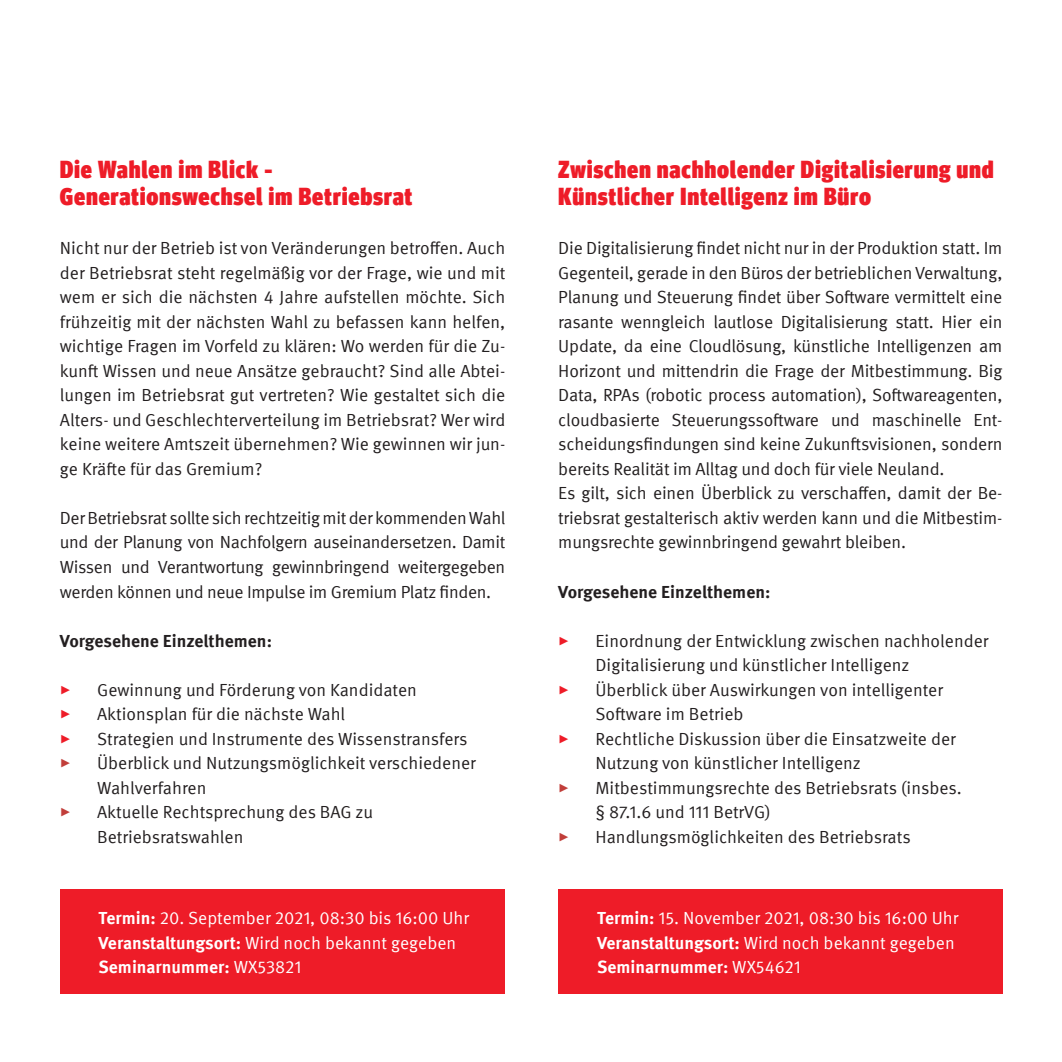
<style>
.page{position:relative;width:1062px;height:1062px;background:#fff}
.page>*{position:absolute;margin:0;border:0;box-sizing:border-box;transform-origin:0 0}
.t1{font:900 condensed 24.5px/26.2px "Meta Head IGM";letter-spacing:.03em;color:#ee1c28}
.t2{font:17.5px/24.5px "Meta IGM";letter-spacing:-.01em;color:#231f20}
.t3{font:17.5px/24.5px "Meta IGM";color:#fff}
.t4{font:700 17.5px "Meta IGM";color:#231f20}
.s1{color:#ee1c28}
.s2{color:#c13e3a}
.s3{font-weight:700}
</style>
<div class="page">
<div style="left:60px;top:890px;width:444px;height:104px;background:#ee1c28"></div>
<div style="left:558px;top:890px;width:445px;height:104px;background:#ee1c28"></div>
<h1 class="t1" style="left:60px;top:155px;width:354px">Die Wahlen im Blick -<br>Generationswechsel im Betriebsrat</h1>
<p class="t2" style="left:60px;top:235px;width:447px;text-align:justify">Nicht nur der Betrieb ist von Veränderungen betroffen. Auch der Betriebsrat steht regelmäßig vor der Frage, wie und mit wem er sich die nächsten 4 Jahre aufstellen möchte. Sich frühzeitig mit der nächsten Wahl zu befassen kann helfen, wichtige Fragen im Vorfeld zu klären: Wo werden für die Zu&shy;kunft Wissen und neue Ansätze gebraucht? Sind alle Abtei&shy;lungen im Betriebsrat gut vertreten? Wie gestaltet sich die Alters- und Geschlechterverteilung im Betriebsrat? Wer wird keine weitere Amtszeit übernehmen? Wie gewinnen wir jun&shy;ge Kräfte für das Gremium?</p>
<p class="t2" style="left:60px;top:504px;width:447px;text-align:justify">Der Betriebsrat sollte sich rechtzeitig mit der kommenden Wahl und der Planung von Nachfolgern auseinandersetzen. Damit Wissen und Verantwortung gewinnbringend weitergegeben werden können und neue Impulse im Gremium Platz finden.</p>
<p class="t4" style="left:60px;top:627px;width:214px">Vorgesehene Einzelthemen:</p>
<p class="t2" style="left:60px;top:676px;width:358px"><span class="s1">✓</span> Gewinnung und Förderung von Kandidaten</p>
<p class="t2" style="left:60px;top:700px;width:287px"><span class="s1">✓</span> Aktionsplan für die nächste Wahl</p>
<p class="t2" style="left:60px;top:725px;width:409px"><span class="s1">✓</span> Strategien und Instrumente des Wissenstransfers</p>
<p class="t2" style="left:97px;top:749px;width:380px;text-indent:-37px"><span class="s2">✓</span> Überblick und Nutzungsmöglichkeit verschiedener<br>Wahlverfahren</p>
<p class="t2" style="left:97px;top:798px;width:277px;text-indent:-37px"><span class="s2">✓</span> Aktuelle Rechtsprechung des BAG zu<br>Betriebsratswahlen</p>
<p class="t3" style="left:98px;top:904px;width:372px"><span class="s3">Termin:</span> 20. September 2021, 08:30 bis 16:00 Uhr<br><span class="s3">Veranstaltungsort:</span> Wird noch bekannt gegeben<br><span class="s3">Seminarnummer:</span> WX53821</p>
<h1 class="t1" style="left:558px;top:155px;width:437px">Zwischen nachholender Digitalisierung und<br>Künstlicher Intelligenz im Büro</h1>
<p class="t2" style="left:558px;top:235px;width:446px">Die Digitalisierung findet nicht nur in der Produktion statt. Im Gegenteil, gerade in den Büros der betrieblichen Verwaltung, Planung und Steuerung findet über Software vermittelt eine rasante wenngleich lautlose Digitalisierung statt. Hier ein Update, da eine Cloudlösung, künstliche Intelligenzen am Horizont und mittendrin die Frage der Mitbestimmung. Big Data, RPAs (robotic process automation), Softwareagenten, cloudbasierte Steuerungssoftware und maschinelle Ent&shy;scheidungsfindungen sind keine Zukunftsvisionen, sondern bereits Realität im Alltag und doch für viele Neuland.<br>Es gilt, sich einen Überblick zu verschaffen, damit der Be&shy;triebsrat gestalterisch aktiv werden kann und die Mitbestim&shy;mungsrechte gewinnbringend gewahrt bleiben.</p>
<p class="t4" style="left:558px;top:578px;width:214px">Vorgesehene Einzelthemen:</p>
<p class="t2" style="left:595px;top:627px;width:394px;text-indent:-37px"><span class="s1">✓</span> Einordnung der Entwicklung zwischen nachholender<br>Digitalisierung und künstlicher Intelligenz</p>
<p class="t2" style="left:595px;top:676px;width:349px;text-indent:-37px"><span class="s1">✓</span> Überblick über Auswirkungen von intelligenter<br>Software im Betrieb</p>
<p class="t2" style="left:595px;top:725px;width:362px;text-indent:-37px"><span class="s1">✓</span> Rechtliche Diskussion über die Einsatzweite der<br>Nutzung von künstlicher Intelligenz</p>
<p class="t2" style="left:595px;top:774px;width:368px;text-indent:-37px"><span class="s2">✓</span> Mitbestimmungsrechte des Betriebsrats (insbes. § 87.1.6 und 111 BetrVG)</p>
<p class="t2" style="left:558px;top:823px;width:354px"><span class="s2">✓</span> Handlungsmöglichkeiten des Betriebsrats</p>
<p class="t3" style="left:597px;top:904px;width:363px"><span class="s3">Termin:</span> 15. November 2021, 08:30 bis 16:00 Uhr<br><span class="s3">Veranstaltungsort:</span> Wird noch bekannt gegeben<br><span class="s3">Seminarnummer:</span> WX54621</p>
</div>
